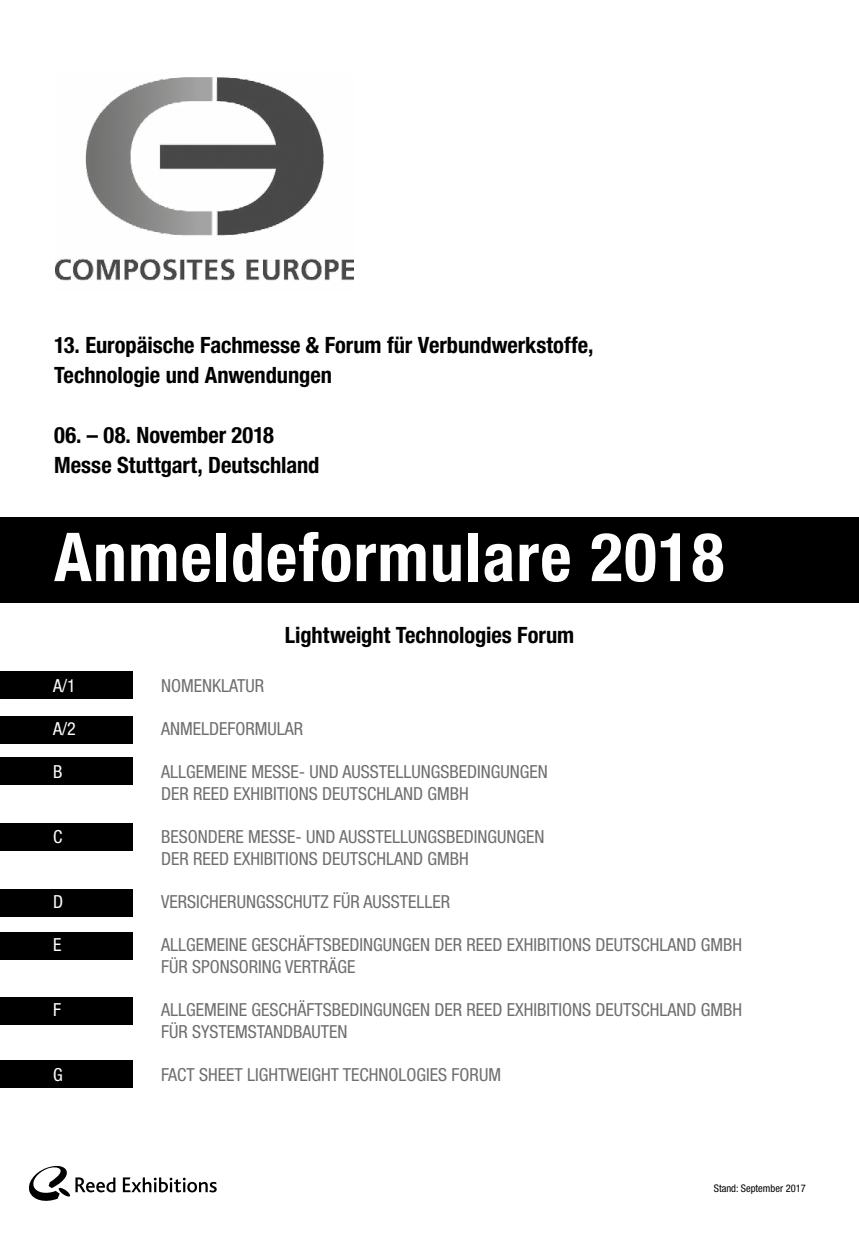
<style>
.page{position:relative;width:859px;height:1234px;background:#fff}
.page>*{position:absolute;margin:0;border:0;box-sizing:border-box;transform-origin:0 0}
.t1{font:700 condensed 67.5px "Helvetica Neue";letter-spacing:.02em;color:#fff}
.t2{font:700 condensed 22.5px/30px "Helvetica Neue";color:#000}
.t3{font:condensed 18px/21.6px "Helvetica Neue";color:#706f6f}
.t4{font:condensed 18px "Helvetica Neue";color:#fff}
.t5{font:condensed 10.5px "Helvetica Neue";color:#000}
</style>
<div class="page">
<div style="left:0;top:1059px;width:133px;height:28px;background:#000"></div>
<div style="left:0;top:517px;width:859px;height:85px;background:#000"></div>
<img style="left:55px;top:77px;width:298px;height:204px">
<div style="left:0;top:671px;width:133px;height:27px;background:#000"></div>
<div style="left:0;top:756px;width:133px;height:28px;background:#000"></div>
<div style="left:0;top:822px;width:133px;height:28px;background:#000"></div>
<div style="left:0;top:931px;width:133px;height:28px;background:#000"></div>
<div style="left:0;top:715px;width:133px;height:28px;background:#000"></div>
<div style="left:0;top:888px;width:133px;height:28px;background:#000"></div>
<div style="left:0;top:996px;width:133px;height:28px;background:#000"></div>
<svg style="left:29px;top:1165px;width:86px;height:35px"></svg>
<svg style="left:123px;top:1177px;width:94px;height:15px"></svg>
<p class="t2" style="left:54px;top:329px;width:541px">13. Europäische Fachmesse &amp; Forum für Verbundwerkstoffe,<br>Technologie und Anwendungen</p>
<p class="t2" style="left:54px;top:419px;width:267px">06. – 08. November 2018<br>Messe Stuttgart, Deutschland</p>
<h1 class="t1" style="left:54px;top:516px;width:671px">Anmeldeformulare 2018</h1>
<p class="t2" style="left:285px;top:619px;width:291px">Lightweight Technologies Forum</p>
<p class="t4" style="left:53px;top:675px;width:24px">A/1</p>
<p class="t3" style="left:161px;top:674px;width:105px">NOMENKLATUR</p>
<p class="t4" style="left:53px;top:718px;width:24px">A/2</p>
<p class="t3" style="left:161px;top:717px;width:144px">ANMELDEFORMULAR</p>
<p class="t4" style="left:53px;top:761px;width:11px">B</p>
<p class="t3" style="left:161px;top:760px;width:388px">ALLGEMEINE MESSE- UND AUSSTELLUNGSBEDINGUNGEN<br>DER REED EXHIBITIONS DEUTSCHLAND GMBH</p>
<p class="t4" style="left:53px;top:826px;width:11px">C</p>
<p class="t3" style="left:161px;top:825px;width:385px">BESONDERE MESSE- UND AUSSTELLUNGSBEDINGUNGEN<br>DER REED EXHIBITIONS DEUTSCHLAND GMBH</p>
<p class="t4" style="left:53px;top:891px;width:12px">D</p>
<p class="t3" style="left:161px;top:890px;width:291px">VERSICHERUNGSSCHUTZ FÜR AUSSTELLER</p>
<p class="t4" style="left:53px;top:934px;width:10px">E</p>
<p class="t3" style="left:161px;top:933px;width:583px">ALLGEMEINE GESCHÄFTSBEDINGUNGEN DER REED EXHIBITIONS DEUTSCHLAND GMBH<br>FÜR SPONSORING VERTRÄGE</p>
<p class="t4" style="left:53px;top:999px;width:9px">F</p>
<p class="t3" style="left:161px;top:998px;width:583px">ALLGEMEINE GESCHÄFTSBEDINGUNGEN DER REED EXHIBITIONS DEUTSCHLAND GMBH<br>FÜR SYSTEMSTANDBAUTEN</p>
<p class="t4" style="left:53px;top:1063px;width:11px">G</p>
<p class="t3" style="left:161px;top:1063px;width:342px">FACT SHEET LIGHTWEIGHT TECHNOLOGIES FORUM</p>
<p class="t5" style="left:714px;top:1181px;width:94px">Stand: September 2017</p>
</div>
